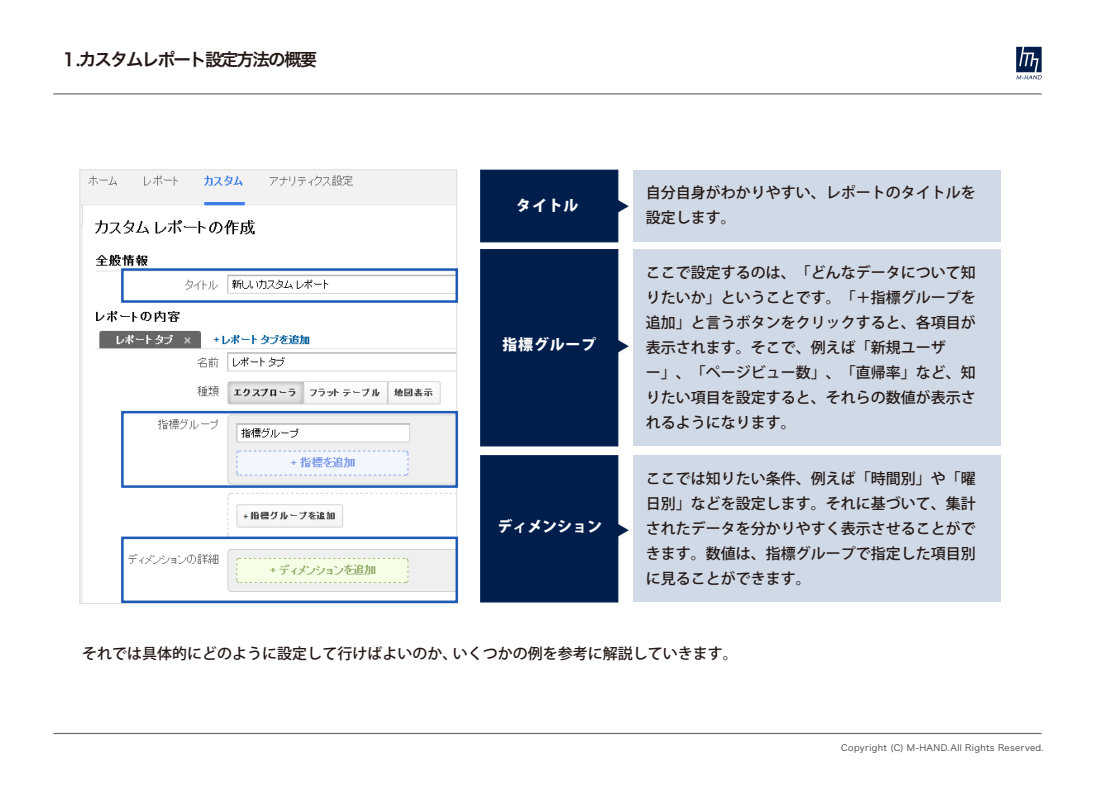
<style>
.page{position:relative;width:1095px;height:787px;background:#fff}
.page>*{position:absolute;margin:0;border:0;box-sizing:border-box;transform-origin:0 0}
.t1{font:500 21.5px "Koz Go Pro";color:#001e4c}
.t2{font:17.5px "Hira Kaku Pro W6";letter-spacing:-.1em;color:#231815}
.t3{font:500 15px/25px "Koz Go Pr 6 N";color:#231815}
.t4{font:800 15px "Koz Go Pro";letter-spacing:.05em;color:#fff}
.t5{font:800 15px "Koz Go Pro";letter-spacing:-.005em;color:#fff}
.t6{font:8.75px "Hira Kaku Pro W3";letter-spacing:.045em;color:#3e3a39}
</style>
<div class="page">
<div style="left:480px;top:170px;width:138px;height:72px;background:#001e4c"></div>
<div style="left:633px;top:170px;width:368px;height:72px;background:#d0d9e6"></div>
<hr style="left:53px;top:93px;width:989px;height:2px;background:#717071">
<hr style="left:53px;top:733px;width:989px;height:1px;background:#717071">
<svg style="left:1016px;top:47px;width:26px;height:32px"></svg>
<div style="left:480px;top:249px;width:138px;height:197px;background:#001e4c;border:1px solid #001e4c"></div>
<div style="left:633px;top:250px;width:368px;height:196px;background:#d0d9e6"></div>
<div style="left:480px;top:455px;width:138px;height:147px;background:#001e4c;border:1px solid #001e4c"></div>
<div style="left:633px;top:456px;width:368px;height:146px;background:#d0d9e6"></div>
<img style="left:81px;top:171px;width:374px;height:431px">
<div style="left:121px;top:536px;width:337px;height:67px;border:2px solid #1e5ab6"></div>
<div style="left:121px;top:411px;width:337px;height:77px;border:2px solid #1e5ab6"></div>
<div style="left:121px;top:268px;width:337px;height:35px;border:2px solid #1e5ab6"></div>
<p class="t2" style="left:60px;top:45px;width:259px">１.カスタムレポート設定方法の概要</p>
<p class="t4" style="left:516px;top:195px;width:64px">タイトル</p>
<h1 class="t1" style="left:606px;top:217px;width:23px;rotate:-90deg">▼</h1>
<p class="t3" style="left:646px;top:180px;width:331px">自分自身がわかりやすい、レポートのタイトルを設定します。</p>
<p class="t4" style="left:502px;top:335px;width:95px">指標グループ</p>
<h1 class="t1" style="left:606px;top:357px;width:23px;rotate:-90deg">▼</h1>
<p class="t5" style="left:497px;top:517px;width:106px">ディメンション</p>
<h1 class="t1" style="left:606px;top:540px;width:23px;rotate:-90deg">▼</h1>
<p class="t3" style="left:646px;top:260px;width:331px">ここで設定するのは、「どんなデータについて知りたいか」ということです。「＋指標グループを追加」と言うボタンをクリックすると、各項目が表示されます。そこで、例えば「新規ユーザ<br>ー」、「ページビュー数」、「直帰率」など、知りたい項目を設定すると、それらの数値が表示されるようになります。</p>
<p class="t3" style="left:646px;top:466px;width:331px;text-align:justify">ここでは知りたい条件、例えば「時間別」や「曜日別」などを設定します。それに基づいて、集計されたデータを分かりやすく表示させることができます。数値は、指標グループで指定した項目別に見ることができます。</p>
<p class="t3" style="left:82px;top:641px;width:657px">それでは具体的にどのように設定して行けばよいのか、いくつかの例を参考に解説していきます。</p>
<p class="t6" style="left:841px;top:741px;width:203px">Copyright (C) M-HAND.All Rights Reserved.</p>
</div>
